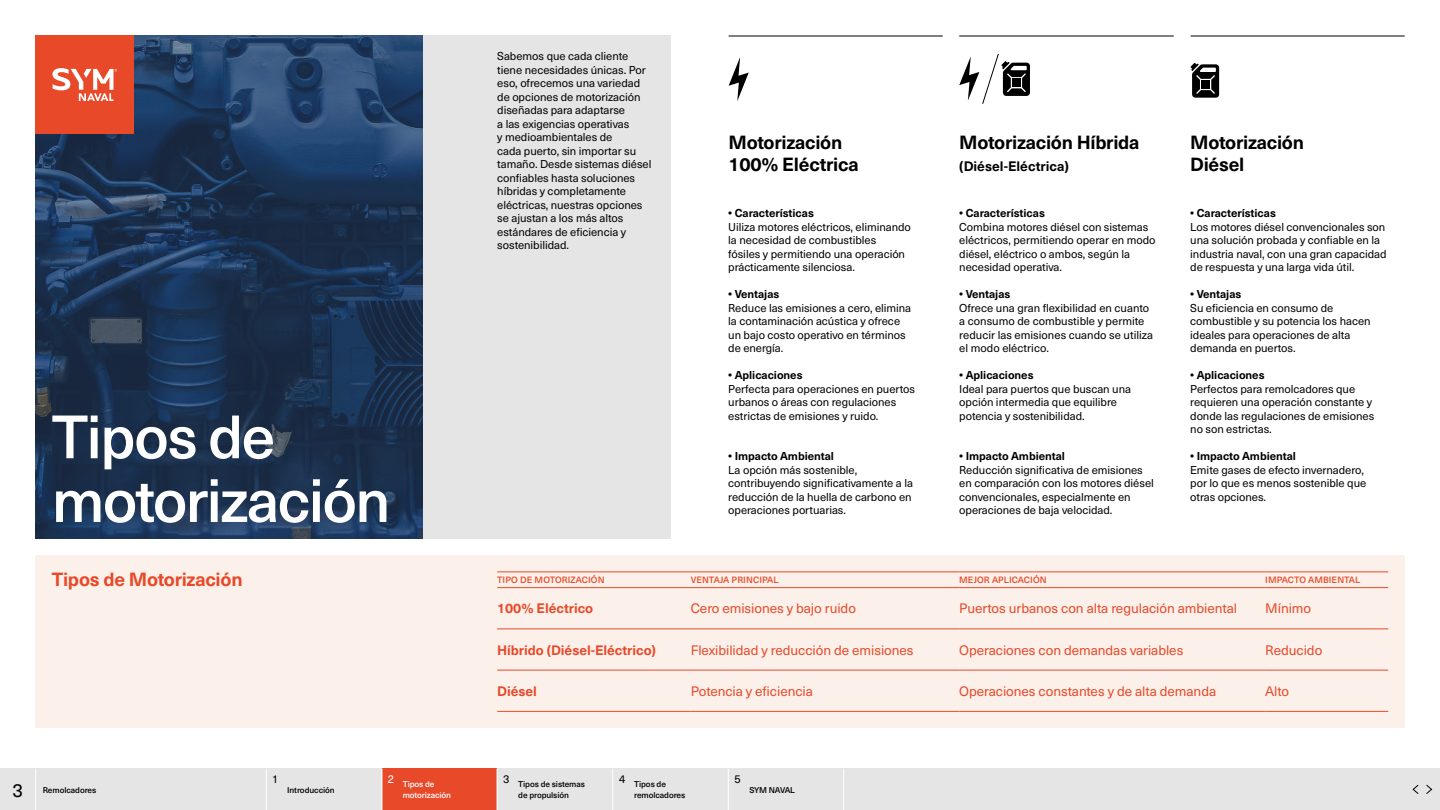
<style>
.page{position:relative;width:1440px;height:810px;background:#fff}
.page>*{position:absolute;margin:0;border:0;box-sizing:border-box;transform-origin:0 0}
.t1{font:500 60px/63.8px "Neue Haas Unica W1 G";letter-spacing:-.03em;color:#fff}
.t2{font:700 18.75px/22.5px "Neue Haas Unica W1 G";letter-spacing:-.015em;color:#000}
.t3{font:700 18.75px "Neue Haas Unica W1 G";letter-spacing:-.015em;color:#e74929}
.t4{font:18.75px "Neue Haas Unica W1 G";color:#000}
.t5{font:13.5px "Neue Haas Unica W1 G";letter-spacing:-.005em;color:#e74929}
.t6{font:700 13.5px "Neue Haas Unica W1 G";letter-spacing:-.005em;color:#e74929}
.t7{font:700 13.5px "Neue Haas Unica W1 G";color:#000}
.t8{font:11.25px/13.5px "Neue Haas Unica W1 G";letter-spacing:-.005em;color:#000}
.t9{font:700 11.25px "Neue Haas Unica W1 G";letter-spacing:-.005em;color:#000}
.t10{font:500 9px "Neue Haas Unica W1 G";letter-spacing:.01em;color:#e74929}
.t11{font:500 9px "Neue Haas Unica W1 G";letter-spacing:-.01em;color:#e74929}
.t12{font:500 8.25px/10.5px "Neue Haas Unica W1 G";letter-spacing:-.01em;color:#000}
.t13{font:500 8.25px/10.5px "Neue Haas Unica W1 G";letter-spacing:-.01em;color:#fff}
.t14{font:500 8.25px "Neue Haas Unica W1 G";letter-spacing:-.04em;color:#000}
</style>
<div class="page">
<div style="left:423px;top:35px;width:247px;height:503px;background:#e5e5e5"></div>
<img style="left:35px;top:35px;width:388px;height:503px">
<div style="left:35px;top:555px;width:1370px;height:173px;background:#fcf1ea"></div>
<div style="left:35px;top:35px;width:99px;height:99px;background:#e74929"></div>
<svg style="left:52px;top:68px;width:65px;height:33px"></svg>
<hr style="left:497px;top:572px;width:194px;height:1px;background:#e74929">
<hr style="left:691px;top:572px;width:268px;height:1px;background:#e74929">
<hr style="left:959px;top:572px;width:306px;height:1px;background:#e74929">
<hr style="left:1265px;top:572px;width:123px;height:1px;background:#e74929">
<hr style="left:497px;top:587px;width:194px;height:1px;background:#e74929">
<hr style="left:691px;top:587px;width:268px;height:1px;background:#e74929">
<hr style="left:959px;top:587px;width:306px;height:1px;background:#e74929">
<hr style="left:1265px;top:587px;width:123px;height:1px;background:#e74929">
<hr style="left:497px;top:628px;width:194px;height:1px;background:#e74929">
<hr style="left:691px;top:628px;width:268px;height:1px;background:#e74929">
<hr style="left:959px;top:628px;width:306px;height:1px;background:#e74929">
<hr style="left:1265px;top:628px;width:123px;height:1px;background:#e74929">
<hr style="left:497px;top:670px;width:194px;height:1px;background:#e74929">
<hr style="left:691px;top:670px;width:268px;height:1px;background:#e74929">
<hr style="left:959px;top:670px;width:306px;height:1px;background:#e74929">
<hr style="left:1265px;top:670px;width:123px;height:1px;background:#e74929">
<hr style="left:497px;top:711px;width:194px;height:1px;background:#e74929">
<hr style="left:691px;top:711px;width:268px;height:1px;background:#e74929">
<hr style="left:959px;top:711px;width:306px;height:1px;background:#e74929">
<hr style="left:1265px;top:711px;width:123px;height:1px;background:#e74929">
<hr style="left:729px;top:36px;width:214px;height:1px;background:#000">
<hr style="left:959px;top:36px;width:215px;height:1px;background:#000">
<hr style="left:1191px;top:36px;width:214px;height:1px;background:#000">
<svg style="left:729px;top:57px;width:20px;height:44px"></svg>
<svg style="left:1191px;top:63px;width:28px;height:35px"></svg>
<svg style="left:959px;top:54px;width:71px;height:50px"></svg>
<div style="left:0;top:769px;width:1440px;height:41px;background:#e5e5e5"></div>
<hr style="left:35px;top:769px;width:1px;height:41px;background:#fff">
<hr style="left:266px;top:769px;width:1px;height:41px;background:#fff">
<hr style="left:381px;top:769px;width:1px;height:41px;background:#fff">
<hr style="left:612px;top:769px;width:1px;height:41px;background:#fff">
<hr style="left:728px;top:769px;width:1px;height:41px;background:#fff">
<div style="left:382px;top:769px;width:21px;height:41px;background:#e74929"></div>
<div style="left:403px;top:769px;width:94px;height:41px;background:#e74929"></div>
<hr style="left:382px;top:769px;width:1px;height:41px;background:#fff">
<hr style="left:497px;top:769px;width:1px;height:41px;background:#fff">
<h1 class="t1" style="left:52px;top:401px;width:340px">Tipos de motorización</h1>
<h2 class="t3" style="left:52px;top:565px;width:192px">Tipos de Motorización</h2>
<p class="t8" style="left:497px;top:49px;width:156px">Sabemos que cada cliente tiene necesidades únicas. Por eso, ofrecemos una variedad de opciones de motorización diseñadas para adaptarse<br>a las exigencias operativas<br>y medioambientales de<br>cada puerto, sin importar su tamaño. Desde sistemas diésel confiables hasta soluciones híbridas y completamente eléctricas, nuestras opciones se ajustan a los más altos estándares de eficiencia y sostenibilidad.</p>
<h2 class="t2" style="left:729px;top:129px;width:131px">Motorización<br>100% Eléctrica</h2>
<h2 class="t2" style="left:959px;top:129px;width:182px">Motorización Híbrida</h2>
<p class="t7" style="left:959px;top:156px;width:111px">(Diésel-Eléctrica)</p>
<p class="t9" style="left:728px;top:205px;width:87px">• Características</p>
<p class="t8" style="left:728px;top:219px;width:184px">Uiliza motores eléctricos, eliminando la necesidad de combustibles fósiles y permitiendo una operación prácticamente silenciosa.</p>
<p class="t9" style="left:728px;top:286px;width:53px">• Ventajas</p>
<p class="t8" style="left:728px;top:300px;width:185px">Reduce las emisiones a cero, elimina la contaminación acústica y ofrece un bajo costo operativo en términos de energía.</p>
<p class="t9" style="left:728px;top:367px;width:76px">• Aplicaciones</p>
<p class="t8" style="left:728px;top:381px;width:188px">Perfecta para operaciones en puertos urbanos o áreas con regulaciones estrictas de emisiones y ruido.</p>
<p class="t9" style="left:728px;top:448px;width:107px">• Impacto Ambiental</p>
<p class="t8" style="left:728px;top:462px;width:186px">La opción más sostenible, contribuyendo significativamente a la reducción de la huella de carbono en operaciones portuarias.</p>
<p class="t9" style="left:959px;top:205px;width:87px">• Características</p>
<p class="t8" style="left:959px;top:219px;width:198px">Combina motores diésel con sistemas eléctricos, permitiendo operar en modo diésel, eléctrico o ambos, según la necesidad operativa.</p>
<p class="t9" style="left:959px;top:286px;width:53px">• Ventajas</p>
<p class="t8" style="left:959px;top:300px;width:195px">Ofrece una gran flexibilidad en cuanto a consumo de combustible y permite reducir las emisiones cuando se utiliza el modo eléctrico.</p>
<p class="t9" style="left:959px;top:367px;width:76px">• Aplicaciones</p>
<p class="t8" style="left:959px;top:381px;width:173px">Ideal para puertos que buscan una opción intermedia que equilibre potencia y sostenibilidad.</p>
<p class="t9" style="left:959px;top:448px;width:107px">• Impacto Ambiental</p>
<p class="t8" style="left:959px;top:462px;width:196px">Reducción significativa de emisiones en comparación con los motores diésel convencionales, especialmente en operaciones de baja velocidad.</p>
<h2 class="t2" style="left:1190px;top:129px;width:115px">Motorización<br>Diésel</h2>
<p class="t9" style="left:1190px;top:205px;width:87px">• Características</p>
<p class="t8" style="left:1190px;top:219px;width:198px">Los motores diésel convencionales son una solución probada y confiable en la industria naval, con una gran capacidad de respuesta y una larga vida útil.</p>
<p class="t9" style="left:1190px;top:286px;width:53px">• Ventajas</p>
<p class="t8" style="left:1190px;top:300px;width:182px">Su eficiencia en consumo de combustible y su potencia los hacen ideales para operaciones de alta demanda en puertos.</p>
<p class="t9" style="left:1190px;top:367px;width:76px">• Aplicaciones</p>
<p class="t8" style="left:1190px;top:381px;width:186px">Perfectos para remolcadores que requieren una operación constante y donde las regulaciones de emisiones no son estrictas.</p>
<p class="t9" style="left:1190px;top:448px;width:107px">• Impacto Ambiental</p>
<p class="t8" style="left:1190px;top:462px;width:178px">Emite gases de efecto invernadero, por lo que es menos sostenible que otras opciones.</p>
<p class="t10" style="left:497px;top:573px;width:109px">TIPO DE MOTORIZACIÓN</p>
<p class="t10" style="left:691px;top:573px;width:89px">VENTAJA PRINCIPAL</p>
<p class="t10" style="left:959px;top:573px;width:89px">MEJOR APLICACIÓN</p>
<p class="t11" style="left:1265px;top:573px;width:96px">IMPACTO AMBIENTAL</p>
<p class="t6" style="left:497px;top:598px;width:97px">100% Eléctrico</p>
<p class="t5" style="left:691px;top:599px;width:167px">Cero emisiones y bajo ruido</p>
<p class="t5" style="left:959px;top:599px;width:279px">Puertos urbanos con alta regulación ambiental</p>
<p class="t5" style="left:1265px;top:599px;width:47px">Mínimo</p>
<p class="t6" style="left:497px;top:640px;width:160px">Híbrido (Diésel-Eléctrico)</p>
<p class="t5" style="left:691px;top:640px;width:224px">Flexibilidad y reducción de emisiones</p>
<p class="t5" style="left:959px;top:640px;width:226px">Operaciones con demandas variables</p>
<p class="t5" style="left:1265px;top:640px;width:59px">Reducido</p>
<p class="t6" style="left:497px;top:681px;width:41px">Diésel</p>
<p class="t5" style="left:691px;top:681px;width:124px">Potencia y eficiencia</p>
<p class="t5" style="left:959px;top:681px;width:258px">Operaciones constantes y de alta demanda</p>
<p class="t5" style="left:1265px;top:681px;width:25px">Alto</p>
<h2 class="t4" style="left:12px;top:776px;width:12px">3</h2>
<p class="t12" style="left:43px;top:784px;width:55px">Remolcadores</p>
<p class="t8" style="left:272px;top:772px;width:8px">1</p>
<p class="t13" style="left:403px;top:779px;width:50px;text-indent:-15px"><sup>2</sup> Tipos de motorización</p>
<p class="t8" style="left:503px;top:772px;width:8px">3</p>
<p class="t8" style="left:619px;top:772px;width:8px">4</p>
<p class="t8" style="left:735px;top:772px;width:8px">5</p>
<p class="t12" style="left:518px;top:779px;width:68px">Tipos de sistemas de propulsión</p>
<p class="t14" style="left:750px;top:783px;width:47px">SYM NAVAL</p>
<p class="t12" style="left:287px;top:784px;width:49px">Introducción</p>
<p class="t12" style="left:634px;top:779px;width:53px">Tipos de remolcadores</p>
</div>
